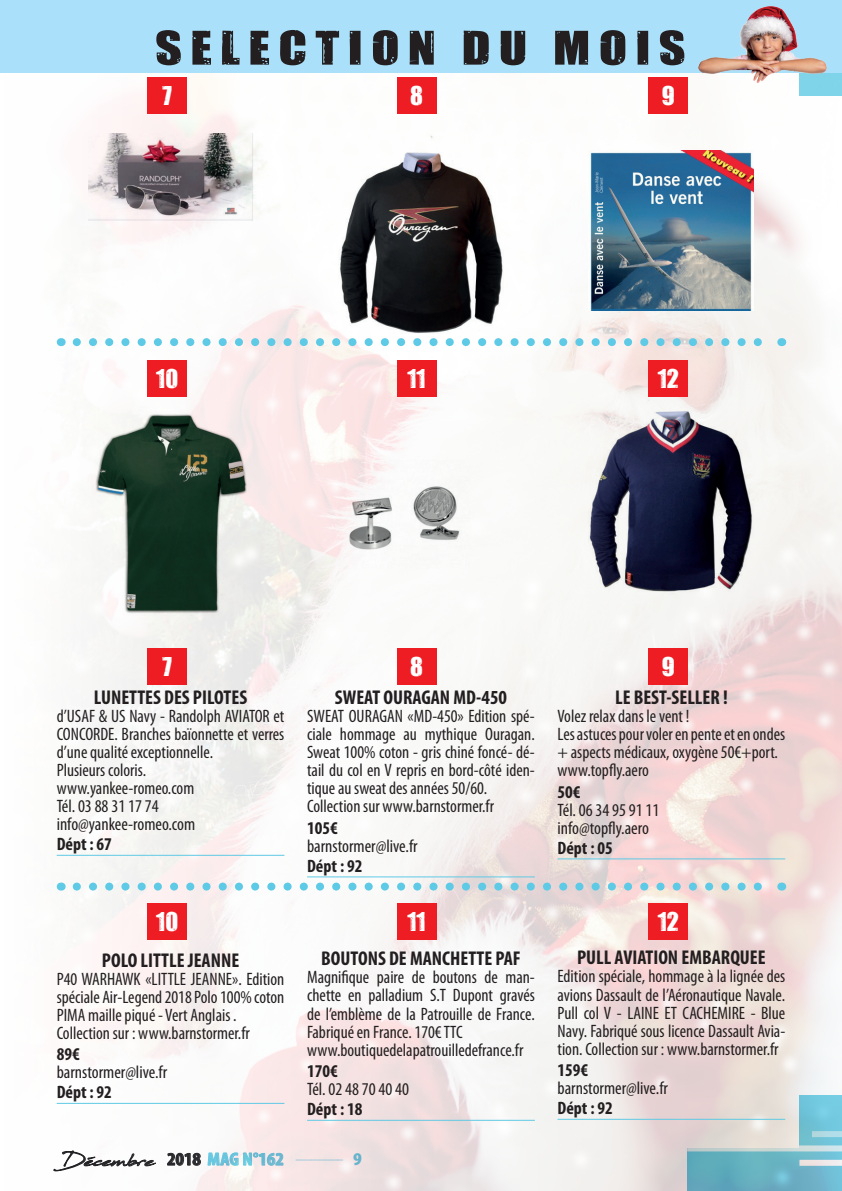
<style>
.page{position:relative;width:842px;height:1191px;background:#fff}
.page>*{position:absolute;margin:0;border:0;box-sizing:border-box;transform-origin:0 0}
.t1{font:42.8px "Impacted 20";letter-spacing:.16em;color:#231f20;scale:1.22 1}
.t2{font:24px "Impacted 20";color:#fff}
.t3{font:700 condensed 20px "Myriad Pro";color:#231f20}
.t4{font:condensed 18px/18px "Myriad Pro";color:#231f20}
.t5{font:700 condensed 18px "Myriad Pro";color:#231f20}
.t6{font:italic 200 18px "Avant Garde";color:#5fcae5;scale:1.1 1}
.s1{font-family:"Javacom";font-weight:400;font-style:normal;color:#1a1c21}
.s2{font-family:"Myriad Pro";font-weight:700;font-style:normal;font-stretch:condensed;color:#1a1c21}
.s3{font-family:"Myriad Pro";font-weight:700;font-style:normal;font-stretch:condensed}
.s4{font-family:"Myriad Pro";font-weight:900;font-style:normal;font-stretch:condensed}
</style>
<div class="page">
<img style="left:0;top:72px;width:842px;height:1119px">
<hr style="left:57px;top:854px;width:227px;height:1px;background:#5fcae5">
<hr style="left:57px;top:1102px;width:227px;height:1px;background:#5fcae5">
<hr style="left:307px;top:876px;width:228px;height:1px;background:#5fcae5">
<hr style="left:307px;top:1119px;width:228px;height:1px;background:#5fcae5">
<hr style="left:557px;top:858px;width:228px;height:1px;background:#5fcae5">
<hr style="left:557px;top:1118px;width:228px;height:1px;background:#5fcae5">
<img style="left:88px;top:133px;width:165px;height:87px">
<img style="left:88px;top:408px;width:165px;height:211px">
<img style="left:338px;top:133px;width:166px;height:234px">
<img style="left:338px;top:453px;width:166px;height:131px">
<img style="left:589px;top:150px;width:165px;height:160px">
<img style="left:589px;top:399px;width:165px;height:234px">
<div style="left:147px;top:78px;width:40px;height:36px;background:#ee1d23"></div>
<div style="left:147px;top:648px;width:40px;height:36px;background:#ee1d23"></div>
<div style="left:147px;top:360px;width:40px;height:36px;background:#ee1d23"></div>
<div style="left:147px;top:903px;width:40px;height:36px;background:#ee1d23"></div>
<div style="left:397px;top:78px;width:39px;height:36px;background:#ee1d23"></div>
<div style="left:397px;top:648px;width:39px;height:36px;background:#ee1d23"></div>
<div style="left:397px;top:360px;width:39px;height:36px;background:#ee1d23"></div>
<div style="left:397px;top:903px;width:39px;height:36px;background:#ee1d23"></div>
<div style="left:648px;top:78px;width:40px;height:36px;background:#ee1d23"></div>
<div style="left:648px;top:648px;width:40px;height:36px;background:#ee1d23"></div>
<div style="left:648px;top:360px;width:40px;height:36px;background:#ee1d23"></div>
<div style="left:648px;top:903px;width:40px;height:36px;background:#ee1d23"></div>
<svg style="left:77px;top:882px;width:696px;height:8px"></svg>
<svg style="left:77px;top:338px;width:696px;height:8px"></svg>
<div style="left:0;top:0;width:842px;height:72px;background:#aae0f9"></div>
<img style="left:687px;top:6px;width:155px;height:109px">
<h1 class="t1" style="left:155px;top:15px;width:436px">SELECTION DU MOIS</h1>
<h2 class="t2" style="left:163px;top:77px;width:11px">7</h2>
<h2 class="t2" style="left:156px;top:359px;width:24px">10</h2>
<h2 class="t2" style="left:410px;top:77px;width:14px">8</h2>
<h2 class="t2" style="left:407px;top:359px;width:20px">11</h2>
<h2 class="t2" style="left:662px;top:77px;width:15px">9</h2>
<h2 class="t2" style="left:658px;top:359px;width:23px">12</h2>
<h2 class="t2" style="left:163px;top:647px;width:11px">7</h2>
<h2 class="t2" style="left:410px;top:647px;width:14px">8</h2>
<h2 class="t2" style="left:662px;top:647px;width:15px">9</h2>
<p class="t3" style="left:94px;top:685px;width:155px">LUNETTES DES PILOTES</p>
<p class="t4" style="left:57px;top:707px;width:229px">d’USAF &amp; US Navy - Randolph AVIATOR et<br>CONCORDE. Branches baïonnette et verres d’une qualité exceptionnelle.<br>Plusieurs coloris. www.yankee-romeo.com<br>Tél. 03 88 31 17 74 info@yankee-romeo.com</p>
<p class="t5" style="left:57px;top:833px;width:57px">Dépt : 67</p>
<p class="t3" style="left:335px;top:685px;width:174px">SWEAT OURAGAN MD-450</p>
<p class="t4" style="left:307px;top:707px;width:229px">SWEAT OURAGAN «MD-450» Edition spé&shy;ciale hommage au mythique Ouragan.<br>Sweat 100% coton - gris chiné foncé- dé&shy;tail du col en V repris en bord-côté iden&shy;tique au sweat des années 50/60.<br>Collection sur www.barnstormer.fr</p>
<p class="t5" style="left:307px;top:816px;width:32px">105€</p>
<p class="t4" style="left:307px;top:836px;width:112px">barnstormer@live.fr</p>
<p class="t5" style="left:307px;top:854px;width:57px">Dépt : 92</p>
<p class="t3" style="left:615px;top:685px;width:114px">LE BEST-SELLER !</p>
<p class="t4" style="left:557px;top:707px;width:229px">Volez relax dans le vent !<br>Les astuces pour voler en pente et en ondes + aspects médicaux, oxygène 50€+port. www.topfly.aero</p>
<p class="t5" style="left:557px;top:780px;width:25px">50€</p>
<p class="t4" style="left:557px;top:800px;width:103px">Tél. 06 34 95 91 11 info@topfly.aero</p>
<p class="t5" style="left:557px;top:836px;width:57px">Dépt : 05</p>
<h2 class="t2" style="left:156px;top:902px;width:24px">10</h2>
<h2 class="t2" style="left:407px;top:902px;width:20px">11</h2>
<h2 class="t2" style="left:658px;top:902px;width:23px">12</h2>
<p class="t3" style="left:102px;top:947px;width:139px">POLO LITTLE JEANNE</p>
<p class="t4" style="left:57px;top:969px;width:229px">P40 WARHAWK «LITTLE JEANNE». Edition spéciale Air-Legend 2018 Polo 100% coton PIMA maille piqué - Vert Anglais .<br>Collection sur : www.barnstormer.fr</p>
<p class="t5" style="left:57px;top:1043px;width:25px">89€</p>
<p class="t4" style="left:57px;top:1063px;width:112px">barnstormer@live.fr</p>
<p class="t5" style="left:57px;top:1081px;width:57px">Dépt : 92</p>
<p class="t3" style="left:321px;top:946px;width:201px">BOUTONS DE MANCHETTE PAF</p>
<p class="t4" style="left:307px;top:968px;width:229px">Magnifique paire de boutons de man&shy;chette en palladium S.T Dupont gravés de l’emblème de la Patrouille de France.<br>Fabriqué en France. 170€ TTC www.boutiquedelapatrouilledefrance.fr</p>
<p class="t5" style="left:307px;top:1059px;width:32px">170€</p>
<p class="t4" style="left:307px;top:1080px;width:103px">Tél. 02 48 70 40 40</p>
<p class="t5" style="left:307px;top:1097px;width:57px">Dépt : 18</p>
<p class="t3" style="left:577px;top:945px;width:190px">PULL AVIATION EMBARQUEE</p>
<p class="t4" style="left:557px;top:967px;width:229px;text-align:justify">Edition spéciale, hommage à la lignée des avions Dassault de l’Aéronautique Navale.<br>Pull col V - LAINE ET CACHEMIRE - Blue Navy. Fabriqué sous licence Dassault Avia&shy;tion. Collection sur : www.barnstormer.fr</p>
<p class="t5" style="left:557px;top:1058px;width:32px">159€</p>
<p class="t4" style="left:557px;top:1079px;width:112px">barnstormer@live.fr</p>
<p class="t5" style="left:557px;top:1096px;width:57px">Dépt : 92</p>
<p class="t6" style="left:57px;top:1148px;width:279px"><span class="s1">Décembre</span> <span class="s2">2018</span> <span class="s3">MAG N°162</span> --------- <span class="s4">9</span></p>
</div>
